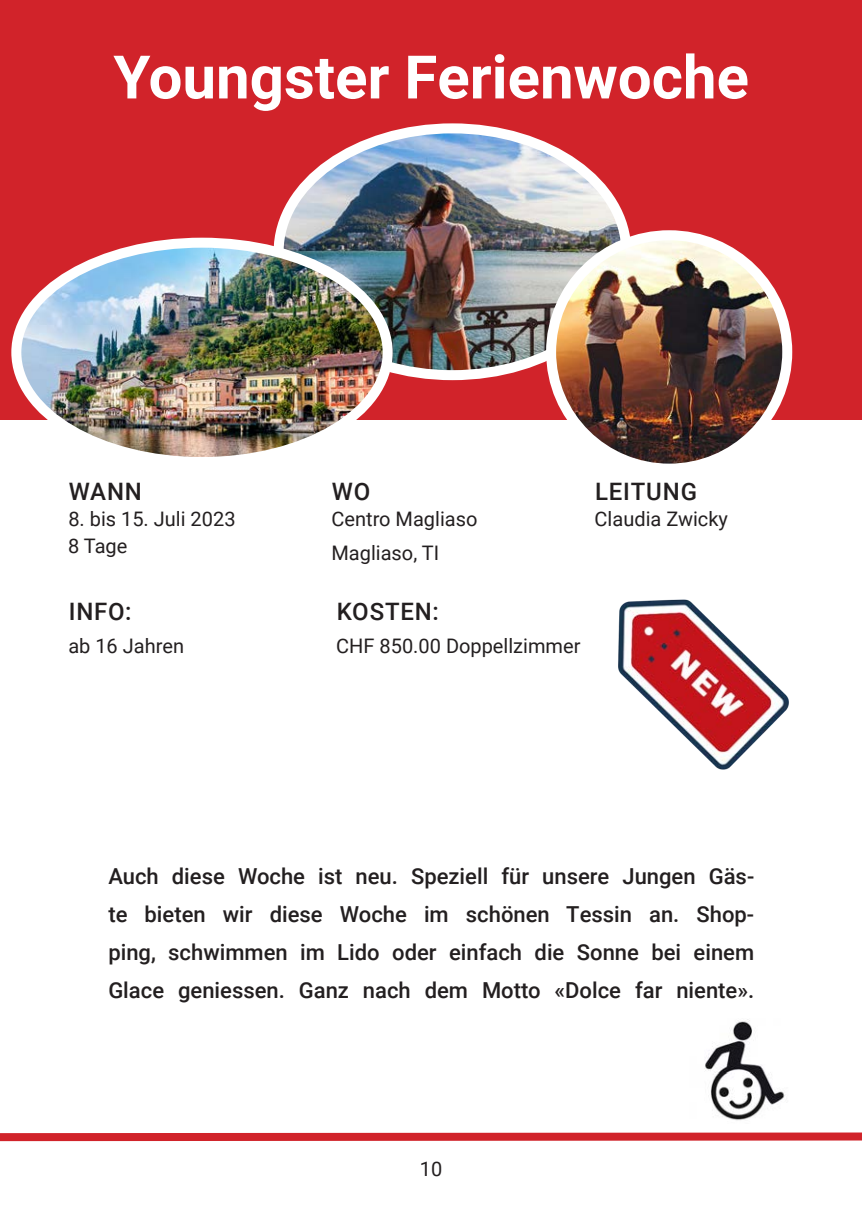
<style>
.page{position:relative;width:862px;height:1214px;background:#fff}
.page>*{position:absolute;margin:0;border:0;box-sizing:border-box;transform-origin:0 0}
.Ferientitel{font:700 60px "Roboto";color:#fff}
.iInfotitel{font:500 24px "Roboto";letter-spacing:.035em;color:#231f20}
.Beschrieb{font:500 22px/38px "Roboto";color:#231f20;text-align:justify}
.Infotext{font:20px "Roboto";color:#231f20}
</style>
<div class="page">
<div style="left:0;top:0;width:862px;height:420px;background:#d1232a"></div>
<svg style="left:0;top:1132px;width:862px;height:10px;background:#da4e54"></svg>
<img style="left:279px;top:130px;width:347px;height:245px">
<div style="left:274px;top:123px;width:357px;height:257px;border:10px solid #fff;border-radius:50%"></div>
<img style="left:551px;top:235px;width:236px;height:227px">
<div style="left:546px;top:230px;width:246px;height:243px;border:10px solid #fff;border-radius:50%"></div>
<img style="left:705px;top:1019px;width:80px;height:102px">
<img style="left:16px;top:243px;width:372px;height:213px">
<div style="left:11px;top:238px;width:382px;height:229px;border:10px solid #fff;border-radius:50%"></div>
<img style="left:618px;top:599px;width:171px;height:171px">
<p class="Ferientitel" style="left:113px;top:35px;width:637px">Youngster Ferienwoche</p>
<p class="iInfotitel" style="left:332px;top:474px;width:40px">WO</p>
<p class="iInfotitel" style="left:595px;top:474px;width:103px">LEITUNG</p>
<p class="iInfotitel" style="left:69px;top:474px;width:75px">WANN</p>
<p class="Infotext" style="left:68px;top:505px;width:169px">8. bis 15. Juli 2023</p>
<p class="Infotext" style="left:331px;top:505px;width:147px">Centro Magliaso</p>
<p class="Infotext" style="left:594px;top:505px;width:135px">Claudia Zwicky</p>
<p class="Infotext" style="left:331px;top:539px;width:109px">Magliaso, TI</p>
<p class="Infotext" style="left:68px;top:532px;width:61px">8 Tage</p>
<p class="iInfotitel" style="left:69px;top:594px;width:64px">INFO:</p>
<p class="iInfotitel" style="left:337px;top:594px;width:104px">KOSTEN:</p>
<p class="Infotext" style="left:68px;top:631px;width:117px">ab 16 Jahren</p>
<p class="Infotext" style="left:336px;top:631px;width:246px">CHF 850.00 Doppellzimmer</p>
<p class="Beschrieb" style="left:108px;top:856px;width:647px">Auch diese Woche ist neu. Speziell für unsere Jungen Gäs&shy;te bieten wir diese Woche im schönen Tessin an. Shop&shy;ping, schwimmen im Lido oder einfach die Sonne bei einem Glace geniessen. Ganz nach dem Motto «Dolce far niente».</p>
<p class="Infotext" style="left:420px;top:1154px;width:24px">10</p>
</div>
